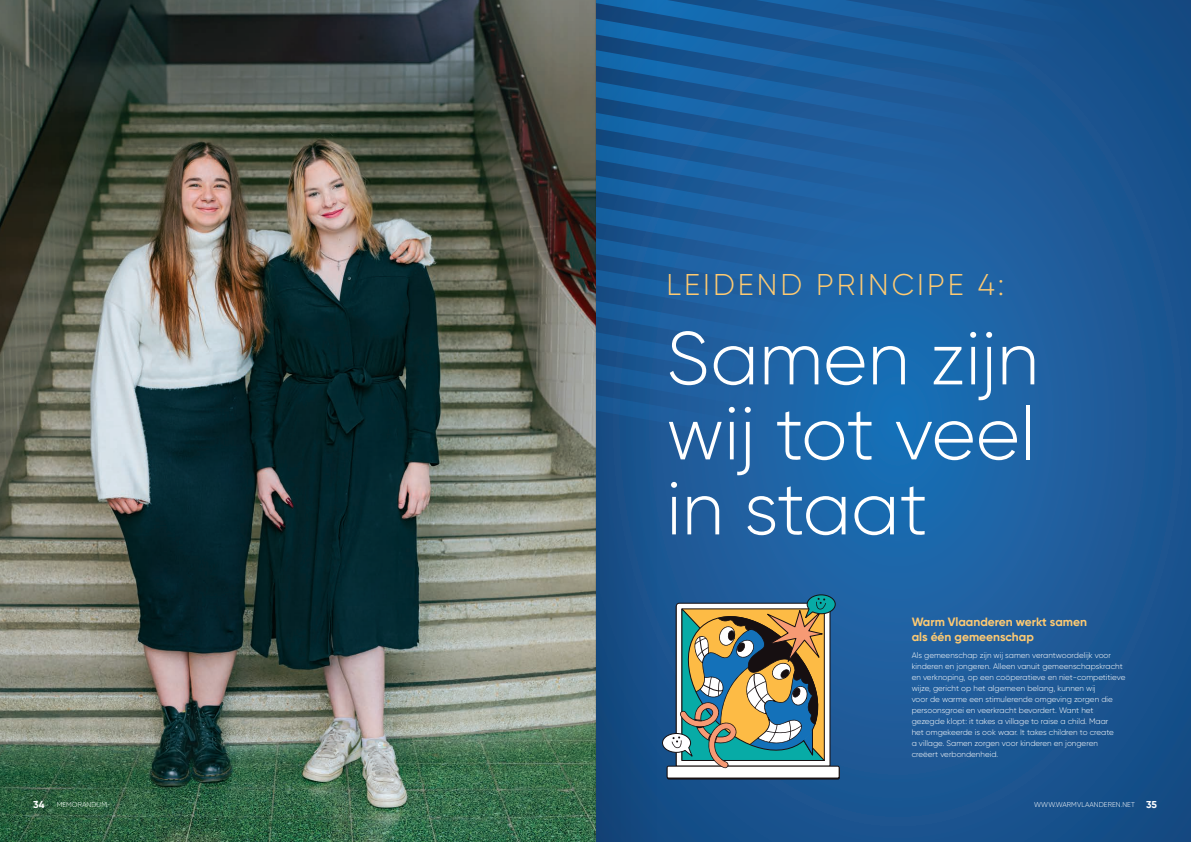
<style>
.page{position:relative;width:1191px;height:842px;background:#fff}
.page>*{position:absolute;margin:0;border:0;box-sizing:border-box;transform-origin:0 0}
.t1{font:300 75px/75px "Gilroy";color:#fff;text-align:justify}
.t2{font:300 30px "Gilroy";letter-spacing:.1em;color:#feca72}
.t3{font:700 12px/15px "Gilroy";color:#feca72}
.t4{font:700 10px "Gilroy";color:#fff}
.t5{font:300 8px/11px "Gilroy";color:#fff}
.t6{font:300 7px "Gilroy";letter-spacing:.01em;color:#fff}
</style>
<div class="page">
<svg style="left:666px;top:0;width:525px;height:842px;background:#1b5896"></svg>
<svg style="left:1118px;top:0;width:16px;height:65px"></svg>
<svg style="left:666px;top:126px;width:441px;height:61px;background:#1d5c9b"></svg>
<svg style="left:666px;top:0;width:452px;height:126px;background:#1a5997"></svg>
<svg style="left:666px;top:308px;width:409px;height:61px;background:#1d64a6"></svg>
<svg style="left:666px;top:162px;width:420px;height:146px;background:#1f60a1"></svg>
<svg style="left:666px;top:344px;width:387px;height:147px;background:#1b66a9"></svg>
<img style="left:0;top:0;width:595px;height:842px">
<div style="left:667px;top:767px;width:172px;height:12px;border:1px solid #160f11"></div>
<div style="left:667px;top:766px;width:172px;height:12px;background:#fff"></div>
<div style="left:667px;top:766px;width:172px;height:12px;border:1px solid #160f11"></div>
<svg style="left:666px;top:594px;width:170px;height:174px;background:#7e8f80"></svg>
<svg style="left:595px;top:0;width:71px;height:842px;background:#17538d"></svg>
<p class="t2" style="left:666px;top:267px;width:339px">LEIDEND PRINCIPE 4:</p>
<p class="t1" style="left:666px;top:320px;width:374px">Samen zijn wij tot veel in staat</p>
<p class="t3" style="left:911px;top:614px;width:177px">Warm Vlaanderen werkt samen als één gemeenschap</p>
<p class="t5" style="left:911px;top:649px;width:215px">Als gemeenschap zijn wij samen verantwoordelijk voor kinderen en jongeren. Alleen vanuit gemeenschapskracht en verknoping, op een coöperatieve en niet-competitieve wijze, gericht op het algemeen belang, kunnen wij<br>voor de warme een stimulerende omgeving zorgen die persoonsgroei en veerkracht bevordert. Want het gezegde klopt: it takes a village to raise a child. Maar<br>het omgekeerde is ook waar. It takes children to create<br>a village. Samen zorgen voor kinderen en jongeren creëert verbondenheid.</p>
<p class="t4" style="left:33px;top:798px;width:13px">34</p>
<p class="t6" style="left:57px;top:800px;width:52px">MEMORANDUM</p>
<p class="t6" style="left:1034px;top:800px;width:102px">WWW.WARMVLAANDEREN.NET</p>
<p class="t4" style="left:1146px;top:798px;width:12px">35</p>
</div>
